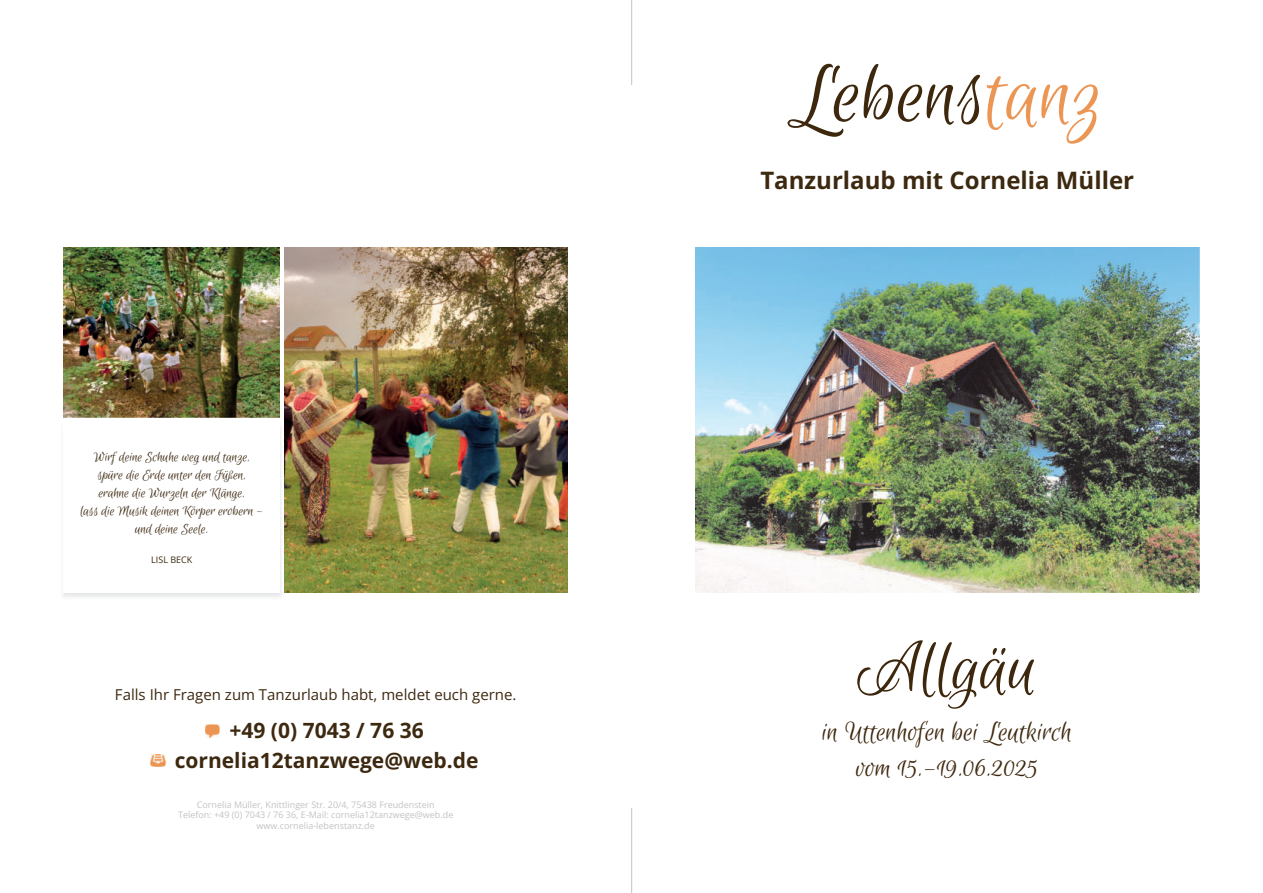
<style>
.page{position:relative;width:1263px;height:893px;background:#fff}
.page>*{position:absolute;margin:0;border:0;box-sizing:border-box;transform-origin:0 0}
.t1{font:90px "Euphoria Script";color:#3d270d}
.t2{font:75px "Euphoria Script";color:#3d270d}
.t3{font:30px/36px "Euphoria Script";color:#3d270d;text-align:center}
.t4{font:700 24px "Open Sans";color:#3d2810}
.t5{font:700 21px/29.4px "Open Sans";color:#3d2810;text-align:center}
.t6{font:15px/18px "Euphoria Script";color:#3d2810;text-align:center}
.t7{font:15px "Open Sans";color:#3d2810}
.t8{font:9px/10.8px "Open Sans";color:#c1c3c2;text-align:center}
.t9{font:9px "Open Sans";color:#3d2810}
.s1{color:#ec9655}
</style>
<div class="page">
<img style="left:695px;top:248px;width:504px;height:344px">
<img style="left:206px;top:724px;width:14px;height:14px">
<img style="left:150px;top:754px;width:15px;height:13px">
<hr style="left:631px;top:0;width:1px;height:85px;background:#c1c3c2">
<hr style="left:631px;top:808px;width:1px;height:85px;background:#c1c3c2">
<img style="left:64px;top:248px;width:216px;height:170px">
<img style="left:285px;top:248px;width:283px;height:344px">
<h3 class="t6" style="left:80px;top:448px;width:185px">Wirf deine Schuhe weg und tanze, spüre die Erde unter den Füßen,<br>erahne die Wurzeln der Klänge,<br>lass die Musik deinen Körper erobern – und deine Seele.</h3>
<p class="t9" style="left:151px;top:554px;width:43px">LISL BECK</p>
<h3 class="t7" style="left:115px;top:685px;width:403px">Falls Ihr Fragen zum Tanzurlaub habt, meldet euch gerne.</h3>
<h3 class="t5" style="left:175px;top:715px;width:305px">+49 (0) 7043 / 76 36 cornelia12tanzwege@web.de</h3>
<p class="t8" style="left:178px;top:799px;width:277px">Cornelia Müller, Knittlinger Str. 20/4, 75438 Freudenstein<br>Telefon: +49 (0) 7043 / 76 36, E-Mail: cornelia12tanzwege@web.de www.cornelia-lebenstanz.de</p>
<h1 class="t1" style="left:792px;top:47px;width:313px">Lebens<span class="s1">tanz</span></h1>
<h3 class="t4" style="left:760px;top:164px;width:375px">Tanzurlaub mit Cornelia Müller</h3>
<h2 class="t2" style="left:857px;top:628px;width:181px">Allgäu</h2>
<h3 class="t3" style="left:822px;top:715px;width:251px">in Uttenhofen bei Leutkirch vom 15.–19.06.2025</h3>
</div>
